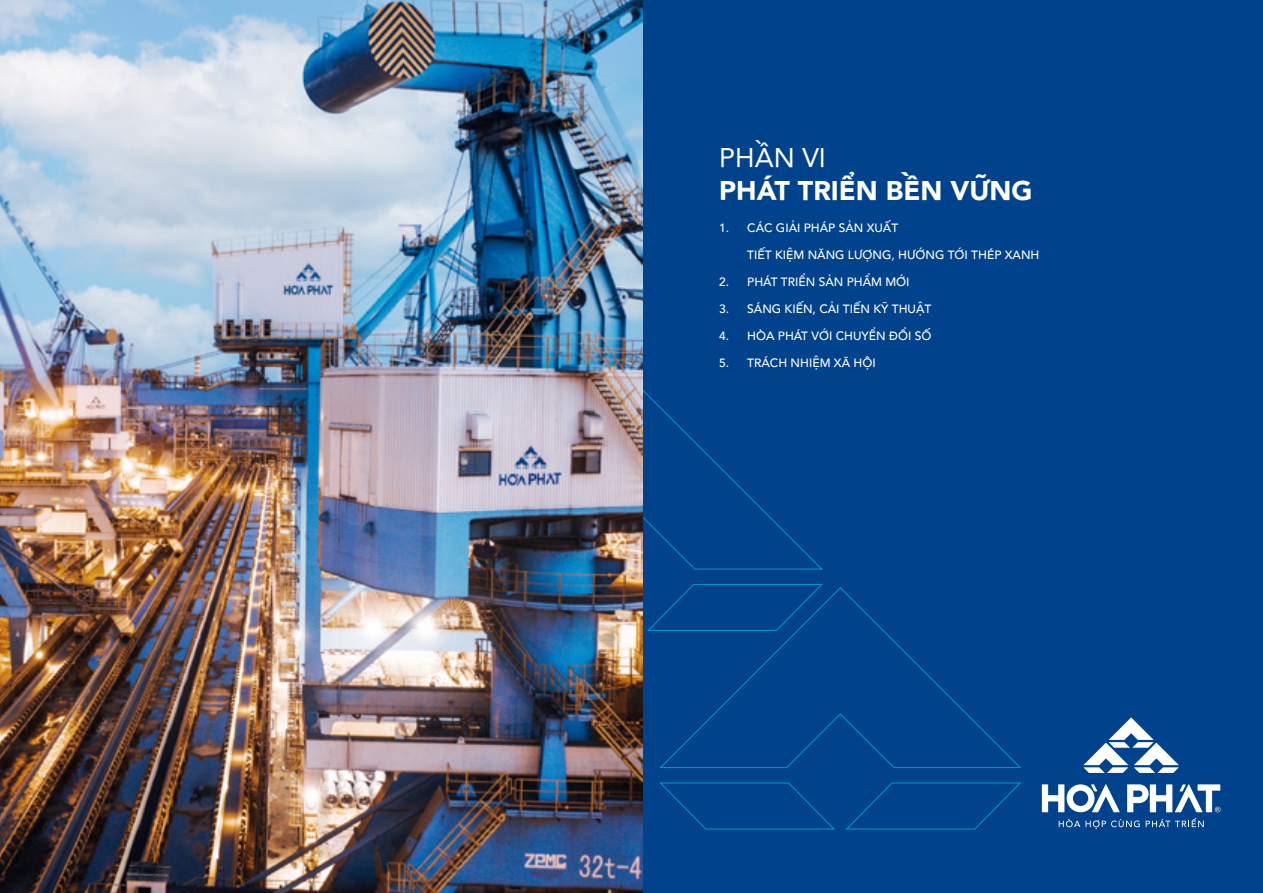
<style>
.page{position:relative;width:1263px;height:893px;background:#fff}
.page>*{position:absolute;margin:0;border:0;box-sizing:border-box;transform-origin:0 0}
.t1{font:900 27px "i Ciel Avenir LT Std 95";color:#fff}
.t2{font:27px "i Ciel Avenir LT Std 55 Roman";color:#fff}
.t3{font:500 12px "i Ciel Avenir LT Std 65";color:#fff}
</style>
<div class="page">
<div style="left:642px;top:0;width:621px;height:893px;background:#00438c"></div>
<svg style="left:1059px;top:819px;width:81px;height:10px"></svg>
<svg style="left:1146px;top:818px;width:58px;height:9px"></svg>
<svg style="left:1083px;top:717px;width:96px;height:56px"></svg>
<svg style="left:1042px;top:784px;width:78px;height:28px"></svg>
<svg style="left:1127px;top:784px;width:93px;height:28px"></svg>
<svg style="left:642px;top:387px;width:180px;height:183px"></svg>
<svg style="left:648px;top:584px;width:174px;height:47px"></svg>
<svg style="left:660px;top:587px;width:361px;height:181px"></svg>
<svg style="left:660px;top:782px;width:175px;height:47px"></svg>
<svg style="left:846px;top:783px;width:175px;height:46px"></svg>
<img style="left:0;top:0;width:642px;height:893px">
<h1 class="t2" style="left:719px;top:139px;width:108px">PHẦN VI</h1>
<h1 class="t1" style="left:719px;top:171px;width:315px">PHÁT TRIỂN BỀN VỮNG</h1>
<p class="t3" style="left:719px;top:220px;width:12px">1.</p>
<p class="t3" style="left:747px;top:220px;width:152px">CÁC GIẢI PHÁP SẢN XUẤT</p>
<p class="t3" style="left:747px;top:247px;width:294px">TIẾT KIỆM NĂNG LƯỢNG, HƯỚNG TỚI THÉP XANH</p>
<p class="t3" style="left:747px;top:274px;width:164px">PHÁT TRIỂN SẢN PHẨM MỚI</p>
<p class="t3" style="left:747px;top:301px;width:186px">SÁNG KIẾN, CẢI TIẾN KỸ THUẬT</p>
<p class="t3" style="left:747px;top:328px;width:186px">HÒA PHÁT VỚI CHUYỂN ĐỔI SỐ</p>
<p class="t3" style="left:747px;top:355px;width:130px">TRÁCH NHIỆM XÃ HỘI</p>
<p class="t3" style="left:719px;top:274px;width:12px">2.</p>
<p class="t3" style="left:719px;top:301px;width:12px">3.</p>
<p class="t3" style="left:719px;top:328px;width:12px">4.</p>
<p class="t3" style="left:719px;top:355px;width:12px">5.</p>
</div>
